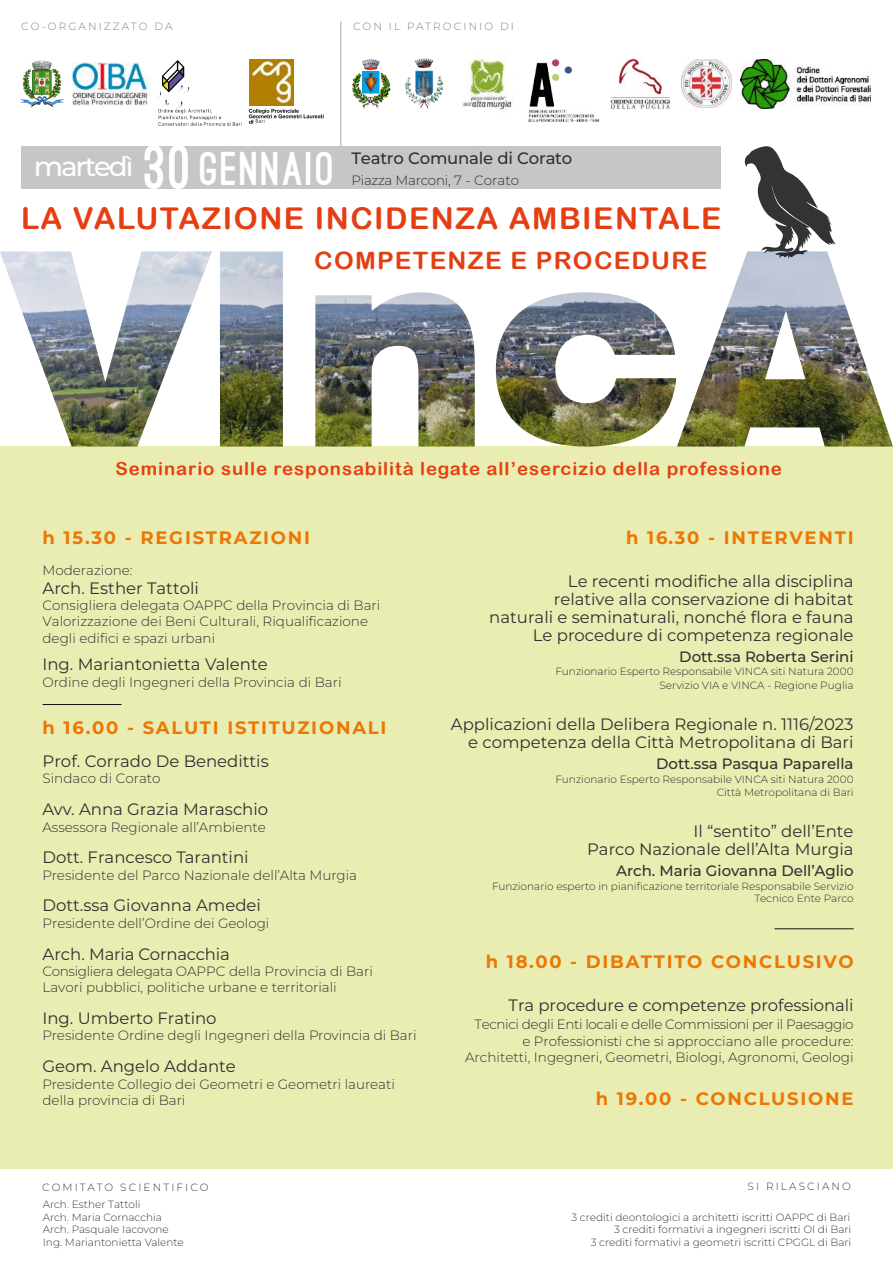
<style>
.page{position:relative;width:893px;height:1263px;background:#fff}
.page>*{position:absolute;margin:0;border:0;box-sizing:border-box;transform-origin:0 0}
.t1{font:900 45px "Ostrich Sans";letter-spacing:.05em;color:#fff}
.t2{font:30px "Arial Rounded MT Bold";letter-spacing:.05em;color:#e43f12}
.t3{font:500 27px "Montserrat";letter-spacing:-.08em;color:#fff}
.t4{font:24px "Arial Rounded MT Bold";letter-spacing:.05em;color:#e43f12;scale:1.04 1}
.t5{font:700 18px "Montserrat";letter-spacing:.1em;color:#ed7604}
.t6{font:18px "Arial Rounded MT Bold";letter-spacing:.05em;color:#e43f12}
.t7{font:16.5px/18px "Montserrat";color:#303031;text-align:right}
.t8{font:500 16.5px "Montserrat";letter-spacing:-.015em;color:#303031}
.t9{font:500 15px "Montserrat";color:#303031}
.t10{font:300 13.5px/16.2px "Montserrat";color:#303031}
.t11{font:300 13.5px "Montserrat";letter-spacing:-.02em;color:#303031}
.t12{font:300 10.5px/13.5px "Montserrat";color:#303031;text-align:right}
.t13{font:300 10.5px/12.6px "Montserrat";color:#3c3c3b;text-align:right}
.t14{font:300 10.5px "Montserrat";letter-spacing:.2em;color:#818282}
.t15{font:300 10.5px "Montserrat";letter-spacing:.2em;color:#3c3c3b}
.s1{font-size:60px}
</style>
<div class="page">
<div style="left:0;top:446px;width:893px;height:723px;background:#eaedb2"></div>
<img style="left:0;top:251px;width:893px;height:196px">
<hr style="left:43px;top:704px;width:79px;height:1px;background:#141313">
<hr style="left:775px;top:928px;width:79px;height:1px;background:#141313">
<hr style="left:340px;top:21px;width:1px;height:159px;background:#c6c6c6">
<img style="left:157px;top:60px;width:33px;height:48px">
<img style="left:158px;top:109px;width:83px;height:17px">
<img style="left:249px;top:59px;width:44px;height:46px">
<img style="left:248px;top:108px;width:76px;height:16px">
<svg style="left:254px;top:117px;width:10px;height:7px"></svg>
<div style="left:21px;top:146px;width:699px;height:43px;background:#c6c6c6"></div>
<svg style="left:745px;top:146px;width:91px;height:113px"></svg>
<img style="left:72px;top:62px;width:78px;height:43px">
<img style="left:462px;top:58px;width:51px;height:54px">
<img style="left:352px;top:59px;width:39px;height:49px">
<img style="left:404px;top:58px;width:40px;height:51px">
<img style="left:610px;top:58px;width:61px;height:51px">
<img style="left:741px;top:59px;width:130px;height:49px">
<img style="left:21px;top:60px;width:42px;height:48px">
<img style="left:681px;top:59px;width:50px;height:49px">
<img style="left:529px;top:59px;width:44px;height:48px">
<img style="left:529px;top:109px;width:70px;height:13px">
<p class="t14" style="left:21px;top:19px;width:153px">CO-ORGANIZZATO DA</p>
<p class="t14" style="left:353px;top:19px;width:163px">CON IL PATROCINIO DI</p>
<h3 class="t3" style="left:34px;top:147px;width:101px">martedì</h3>
<h1 class="t1" style="left:144px;top:151px;width:191px"><span class="s1">30</span> GENNAIO</h1>
<p class="t8" style="left:351px;top:146px;width:223px">Teatro Comunale di Corato</p>
<p class="t11" style="left:351px;top:171px;width:169px">Piazza Marconi, 7 - Corato</p>
<h2 class="t2" style="left:21px;top:201px;width:702px">LA VALUTAZIONE INCIDENZA AMBIENTALE</h2>
<h3 class="t4" style="left:314px;top:246px;width:379px">COMPETENZE E PROCEDURE</h3>
<h3 class="t6" style="left:116px;top:458px;width:668px">Seminario sulle responsabilità legate all’esercizio della professione</h3>
<h3 class="t5" style="left:43px;top:525px;width:269px">h 15.30 - REGISTRAZIONI</h3>
<p class="t7" style="left:43px;top:579px;width:158px">Arch. Esther Tattoli</p>
<p class="t10" style="left:43px;top:597px;width:339px">Consigliera delegata OAPPC della Provincia di Bari<br>Valorizzazione dei Beni Culturali, Riqualificazione degli edifici e spazi urbani</p>
<p class="t7" style="left:43px;top:655px;width:227px">Ing. Mariantonietta Valente</p>
<p class="t10" style="left:43px;top:673px;width:300px">Ordine degli Ingegneri della Provincia di Bari</p>
<p class="t10" style="left:43px;top:561px;width:92px">Moderazione:</p>
<h3 class="t5" style="left:43px;top:714px;width:345px">h 16.00 - SALUTI ISTITUZIONALI</h3>
<p class="t7" style="left:43px;top:751px;width:228px">Prof. Corrado De Benedittis</p>
<p class="t10" style="left:43px;top:770px;width:120px">Sindaco di Corato</p>
<p class="t7" style="left:43px;top:800px;width:227px">Avv. Anna Grazia Maraschio</p>
<p class="t10" style="left:43px;top:818px;width:225px">Assessora Regionale all’Ambiente</p>
<p class="t7" style="left:43px;top:848px;width:208px">Dott. Francesco Tarantini</p>
<p class="t10" style="left:43px;top:866px;width:316px">Presidente del Parco Nazionale dell’Alta Murgia</p>
<p class="t7" style="left:43px;top:896px;width:220px">Dott.ssa Giovanna Amedei</p>
<p class="t10" style="left:43px;top:914px;width:228px">Presidente dell’Ordine dei Geologi</p>
<p class="t7" style="left:43px;top:944px;width:189px">Arch. Maria Cornacchia</p>
<p class="t10" style="left:43px;top:963px;width:332px">Consigliera delegata OAPPC della Provincia di Bari<br>Lavori pubblici, politiche urbane e territoriali</p>
<p class="t7" style="left:43px;top:1008px;width:176px">Ing. Umberto Fratino</p>
<p class="t10" style="left:43px;top:1027px;width:376px">Presidente Ordine degli Ingegneri della Provincia di Bari</p>
<p class="t7" style="left:43px;top:1057px;width:195px">Geom. Angelo Addante</p>
<p class="t10" style="left:43px;top:1075px;width:354px">Presidente Collegio dei Geometri e Geometri laureati della provincia di Bari</p>
<h3 class="t5" style="left:626px;top:525px;width:229px">h 16.30 - INTERVENTI</h3>
<p class="t7" style="left:489px;top:572px;width:366px">Le recenti modifiche alla disciplina<br>relative alla conservazione di habitat naturali e seminaturali, nonché flora e fauna</p>
<p class="t9" style="left:679px;top:646px;width:176px">Dott.ssa Roberta Serini</p>
<p class="t12" style="left:555px;top:665px;width:300px">Funzionario Esperto Responsabile VINCA siti Natura 2000<br>Servizio VIA e VINCA - Regione Puglia</p>
<p class="t7" style="left:533px;top:625px;width:322px">Le procedure di competenza regionale</p>
<p class="t7" style="left:451px;top:714px;width:404px">Applicazioni della Delibera Regionale n. 1116/2023 e competenza della Città Metropolitana di Bari</p>
<p class="t9" style="left:656px;top:753px;width:199px">Dott.ssa Pasqua Paparella</p>
<p class="t12" style="left:555px;top:772px;width:300px">Funzionario Esperto Responsabile VINCA siti Natura 2000<br>Città Metropolitana di Bari</p>
<p class="t7" style="left:587px;top:821px;width:268px">Il “sentito” dell’Ente<br>Parco Nazionale dell’Alta Murgia</p>
<p class="t9" style="left:616px;top:860px;width:239px">Arch. Maria Giovanna Dell’Aglio</p>
<p class="t12" style="left:492px;top:879px;width:363px;line-height:12.5px">Funzionario esperto in pianificazione territoriale Responsabile Servizio<br>Tecnico Ente Parco</p>
<h3 class="t5" style="left:486px;top:949px;width:369px">h 18.00 - DIBATTITO CONCLUSIVO</h3>
<p class="t7" style="left:509px;top:995px;width:346px">Tra procedure e competenze professionali</p>
<p class="t10" style="left:465px;top:1016px;width:390px;text-align:right">Tecnici degli Enti locali e delle Commissioni per il Paesaggio e Professionisti che si approcciano alle procedure:<br>Architetti, Ingegneri, Geometri, Biologi, Agronomi, Geologi</p>
<h3 class="t5" style="left:596px;top:1085px;width:259px">h 19.00 - CONCLUSIONE</h3>
<p class="t15" style="left:42px;top:1180px;width:168px">COMITATO SCIENTIFICO</p>
<p class="t15" style="left:748px;top:1179px;width:105px">SI RILASCIANO</p>
<p class="t13" style="left:571px;top:1210px;width:281px">3 crediti deontologici a architetti iscritti OAPPC di Bari<br>3 crediti formativi a ingegneri iscritti OI di Bari<br>3 crediti formativi a geometri iscritti CPGGL di Bari</p>
<p class="t13" style="left:43px;top:1198px;width:99px">Arch. Esther Tattoli</p>
<p class="t13" style="left:43px;top:1223px;width:142px;text-align:left">Arch. Pasquale Iacovone<br>Ing. Mariantonietta Valente</p>
<p class="t13" style="left:43px;top:1210px;width:121px">Arch. Maria Cornacchia</p>
</div>
